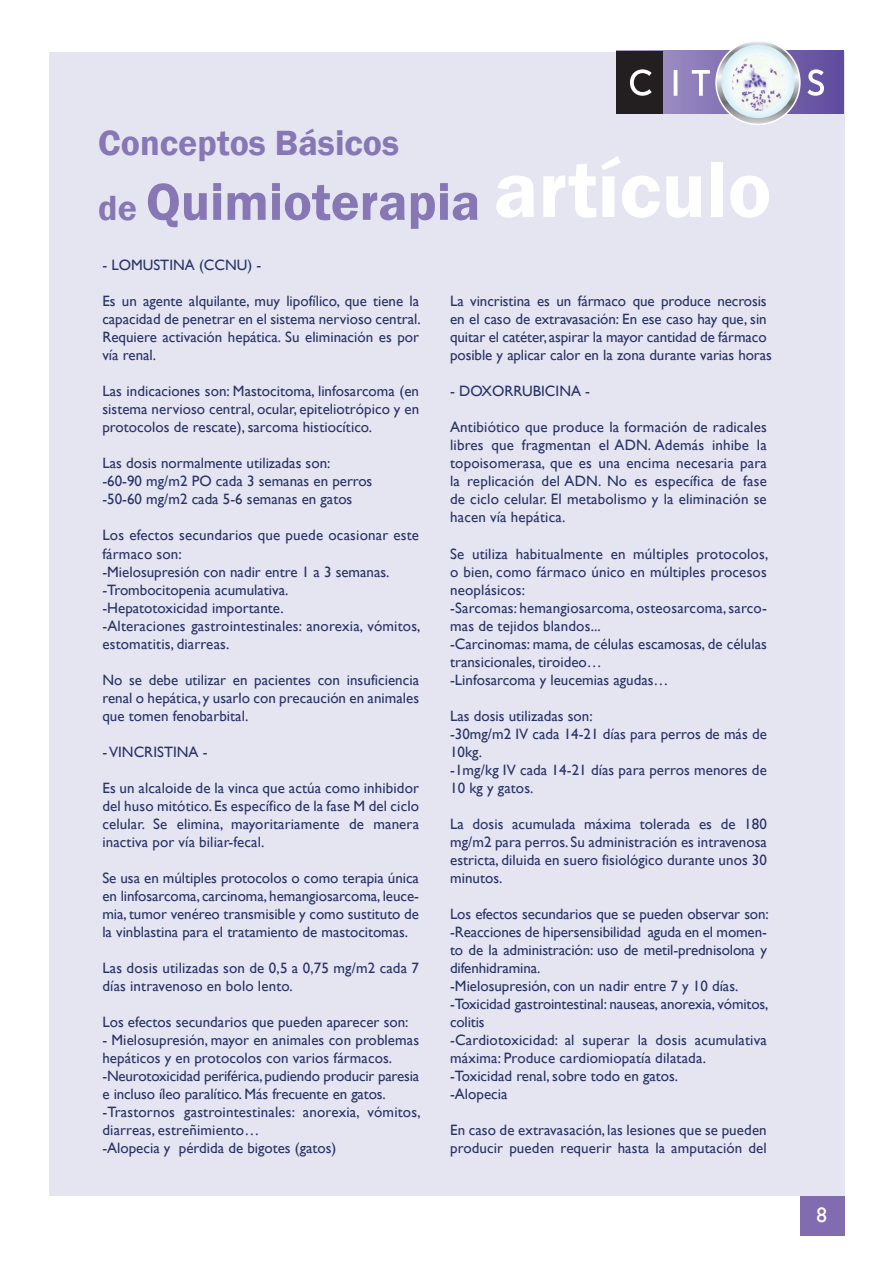
<style>
.page{position:relative;width:893px;height:1263px;background:#fff}
.page>*{position:absolute;margin:0;border:0;box-sizing:border-box;transform-origin:0 0}
.t1{font:600 82.2px "Franklin Gothic";color:#fff}
.t2{font:600 54px "Franklin Gothic";color:#8777b4}
.t3{font:600 36px "Franklin Gothic";color:#8777b4}
.t4{font:21px "Gill Sans";color:#fff}
.t5{font:15px/18px "Gill Sans";color:#293365}
.s1{font-size:36px}
</style>
<div class="page">
<div style="left:50px;top:52px;width:794px;height:1144px;background:#e5e5f2"></div>
<div style="left:800px;top:1196px;width:44px;height:39px;background:#806caf"></div>
<svg style="left:617px;top:51px;width:227px;height:63px;background:#7e6db0"></svg>
<svg style="left:716px;top:41px;width:84px;height:83px"></svg>
<div style="left:715px;top:40px;width:86px;height:85px;border:2px solid #fff;border-radius:50%"></div>
<svg style="left:721px;top:45px;width:74px;height:73px"></svg>
<img style="left:728px;top:53px;width:60px;height:61px">
<div style="left:616px;top:51px;width:47px;height:62px;background:#231f20"></div>
<svg style="left:807px;top:69px;width:17px;height:27px"></svg>
<svg style="left:630px;top:69px;width:22px;height:27px"></svg>
<svg style="left:674px;top:70px;width:3px;height:26px"></svg>
<svg style="left:692px;top:70px;width:18px;height:26px"></svg>
<p class="t3" style="left:98px;top:121px;width:302px">Conceptos Básicos</p>
<p class="t2" style="left:98px;top:169px;width:384px"><span class="s1">de</span> Quimioterapia</p>
<p class="t1" style="left:494px;top:139px;width:279px">artículo</p>
<p class="t5" style="left:102px;top:256px;width:160px">- LOMUSTINA (CCNU) -</p>
<p class="t5" style="left:102px;top:292px;width:320px;text-align:justify">Es un agente alquilante, muy lipofílico, que tiene la capacidad de penetrar en el sistema nervioso central.<br>Requiere activación hepática. Su eliminación es por vía renal.</p>
<p class="t5" style="left:102px;top:382px;width:318px;text-align:justify">Las indicaciones son: Mastocitoma, linfosarcoma (en sistema nervioso central, ocular, epiteliotrópico y en protocolos de rescate), sarcoma histiocítico.</p>
<p class="t5" style="left:102px;top:454px;width:271px">Las dosis normalmente utilizadas son: -60-90 mg/m2 PO cada 3 semanas en perros -50-60 mg/m2 cada 5-6 semanas en gatos</p>
<p class="t5" style="left:102px;top:526px;width:320px">Los efectos secundarios que puede ocasionar este fármaco son:<br>-Mielosupresión con nadir entre 1 a 3 semanas. -Trombocitopenia acumulativa.<br>-Hepatotoxicidad importante.<br>-Alteraciones gastrointestinales: anorexia, vómitos, estomatitis, diarreas.</p>
<p class="t5" style="left:102px;top:670px;width:318px;text-align:justify">No se debe utilizar en pacientes con insuficiencia renal o hepática, y usarlo con precaución en animales que tomen fenobarbital.</p>
<p class="t5" style="left:102px;top:742px;width:107px">- VINCRISTINA -</p>
<p class="t5" style="left:102px;top:778px;width:318px;text-align:justify">Es un alcaloide de la vinca que actúa como inhibidor del huso mitótico. Es específico de la fase M del ciclo celular. Se elimina, mayoritariamente de manera inactiva por vía biliar-fecal.</p>
<p class="t5" style="left:102px;top:868px;width:318px;text-align:justify">Se usa en múltiples protocolos o como terapia única en linfosarcoma, carcinoma, hemangiosarcoma, leuce&shy;mia, tumor venéreo transmisible y como sustituto de la vinblastina para el tratamiento de mastocitomas.</p>
<p class="t5" style="left:102px;top:958px;width:318px">Las dosis utilizadas son de 0,5 a 0,75 mg/m2 cada 7 días intravenoso en bolo lento.</p>
<p class="t5" style="left:102px;top:1012px;width:308px">Los efectos secundarios que pueden aparecer son:</p>
<p class="t5" style="left:102px;top:1030px;width:320px">- Mielosupresión, mayor en animales con problemas hepáticos y en protocolos con varios fármacos. -Neurotoxicidad periférica, pudiendo producir paresia e incluso íleo paralítico. Más frecuente en gatos. -Trastornos gastrointestinales: anorexia, vómitos, diarreas, estreñimiento…<br>-Alopecia y pérdida de bigotes (gatos)</p>
<p class="t5" style="left:450px;top:292px;width:323px">La vincristina es un fármaco que produce necrosis en el caso de extravasación: En ese caso hay que, sin quitar el catéter, aspirar la mayor cantidad de fármaco posible y aplicar calor en la zona durante varias horas</p>
<p class="t5" style="left:450px;top:382px;width:141px">- DOXORRUBICINA -</p>
<p class="t5" style="left:450px;top:418px;width:318px;text-align:justify">Antibiótico que produce la formación de radicales libres que fragmentan el ADN. Además inhibe la topoisomerasa, que es una encima necesaria para la replicación del ADN. No es específica de fase de ciclo celular. El metabolismo y la eliminación se hacen vía hepática.</p>
<p class="t5" style="left:450px;top:544px;width:320px">Se utiliza habitualmente en múltiples protocolos, o bien, como fármaco único en múltiples procesos neoplásicos:<br>-Sarcomas: hemangiosarcoma, osteosarcoma, sarco&shy;mas de tejidos blandos...<br>-Carcinomas: mama, de células escamosas, de células transicionales, tiroideo…<br>-Linfosarcoma y leucemias agudas…</p>
<p class="t5" style="left:450px;top:706px;width:318px">Las dosis utilizadas son:<br>-30mg/m2 IV cada 14-21 días para perros de más de<br>10kg.<br>-1mg/kg IV cada 14-21 días para perros menores de<br>10 kg y gatos.</p>
<p class="t5" style="left:450px;top:814px;width:318px;text-align:justify">La dosis acumulada máxima tolerada es de 180 mg/m2 para perros. Su administración es intravenosa estricta, diluida en suero fisiológico durante unos 30 minutos.</p>
<p class="t5" style="left:450px;top:904px;width:320px">Los efectos secundarios que se pueden observar son: -Reacciones de hipersensibilidad aguda en el momen&shy;to de la administración: uso de metil-prednisolona y difenhidramina.<br>-Mielosupresión, con un nadir entre 7 y 10 días. -Toxicidad gastrointestinal: nauseas, anorexia, vómitos, colitis<br>-Cardiotoxicidad: al superar la dosis acumulativa máxima: Produce cardiomiopatía dilatada. -Toxicidad renal, sobre todo en gatos.<br>-Alopecia</p>
<p class="t5" style="left:450px;top:1120px;width:318px">En caso de extravasación, las lesiones que se pueden producir pueden requerir hasta la amputación del</p>
<p class="t4" style="left:816px;top:1203px;width:12px">8</p>
</div>
